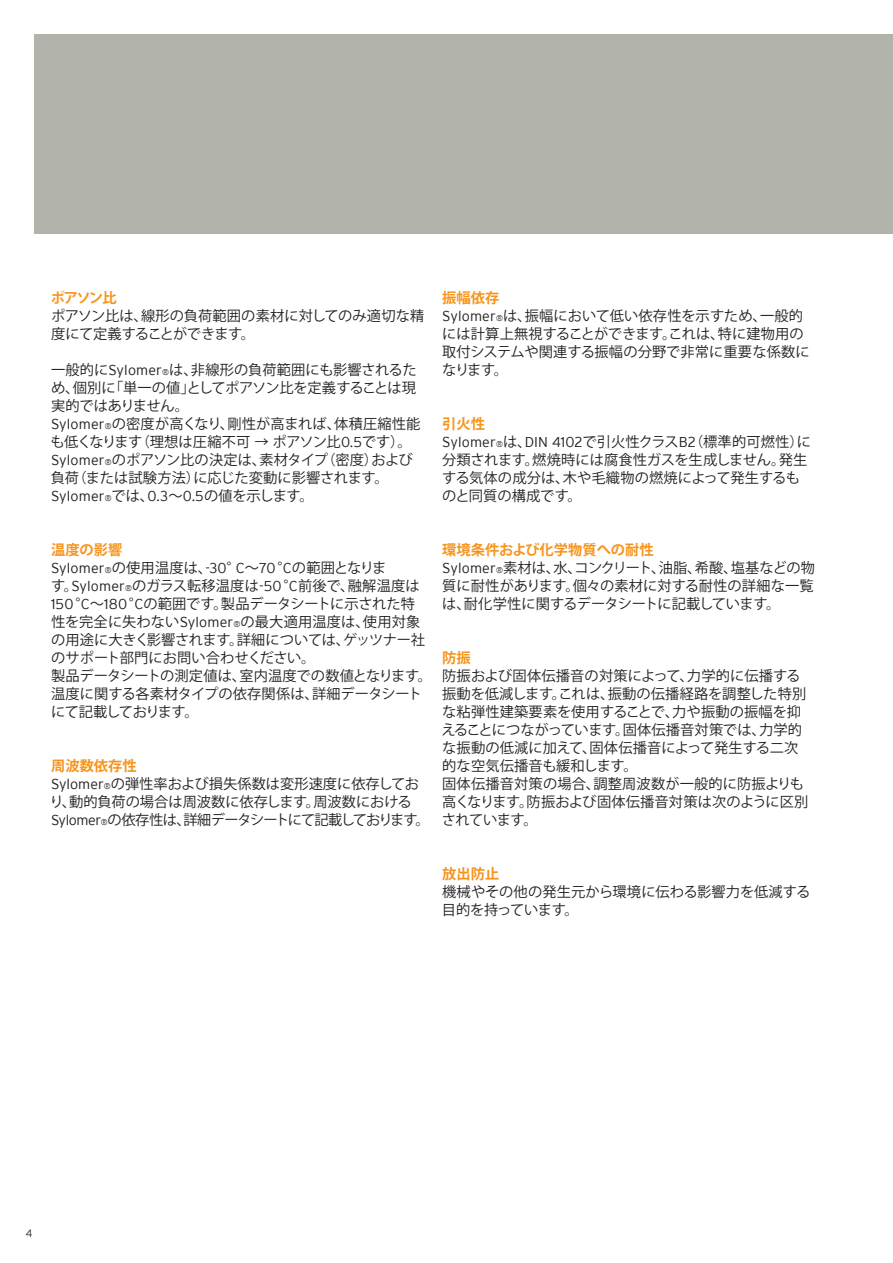
<style>
.page{position:relative;width:893px;height:1263px;background:#fff}
.page>*{position:absolute;margin:0;border:0;box-sizing:border-box;transform-origin:0 0}
.t1{font:14.25px/18px "Koz Go Pro";color:#231f20}
.t2{font:300 14.25px "Interstate";letter-spacing:.01em;color:#231f20}
.t3{font:700 14.25px "Koz Go Pro";letter-spacing:-.02em;color:#f7941d}
.t4{font:300 10.5px "Interstate";color:#231f20}
.s1{font-family:"Interstate";font-weight:300}
.s2{font-family:"Interstate";font-weight:300;font-size:8.25px}
.s3{font-size:8.25px}
.s4{font-family:"Koz Go Pro";font-weight:400}
.s5{font-weight:700;color:#f7941d}
</style>
<div class="page">
<div style="left:34px;top:34px;width:859px;height:200px;background:#b2b3ab"></div>
<p class="t3" style="left:51px;top:289px;width:67px">ポアソン比</p>
<p class="t1" style="left:51px;top:307px;width:375px">ポアソン比は、線形の負荷範囲の素材に対してのみ適切な精度にて定義することができます。</p>
<p class="t1" style="left:51px;top:361px;width:371px">一般的に<span class="s1">Sylomer</span><span class="s2">®</span>は、非線形の負荷範囲にも影響されるため、個別に「単一の値」としてポアソン比を定義することは現実的ではありません。<br><span class="s1">Sylomer</span><span class="s2">®</span>の密度が高くなり、剛性が高まれば、体積圧縮性能も低くなります（理想は圧縮不可 → ポアソン比<span class="s1">0.5</span>です）。<br><span class="s1">Sylomer</span><span class="s2">®</span>のポアソン比の決定は、素材タイプ（密度）および負荷（または試験方法）に応じた変動に影響されます。</p>
<p class="t2" style="left:51px;top:490px;width:264px">Sylomer<span class="s3">®</span><span class="s4">では、</span>0.3<span class="s4">～</span>0.5<span class="s4">の値を示します。</span></p>
<p class="t1" style="left:51px;top:541px;width:383px"><span class="s5">温度の影響<br></span><span class="s1">Sylomer</span><span class="s2">®</span>の使用温度は、<span class="s1">-30</span>°<span class="s1">C</span>～<span class="s1">70</span> °<span class="s1">C</span>の範囲となりま<br>す。<span class="s1">Sylomer</span><span class="s2">®</span>のガラス転移温度は<span class="s1">-50</span> °<span class="s1">C</span>前後で、融解温度は<br><span class="s1">150</span> °<span class="s1">C</span>～<span class="s1">180</span> °<span class="s1">C</span>の範囲です。製品データシートに示された特性を完全に失わない<span class="s1">Sylomer</span><span class="s2">®</span>の最大適用温度は、使用対象の用途に大きく影響されます。詳細については、ゲッツナー社のサポート部門にお問い合わせください。<br>製品データシートの測定値は、室内温度での数値となります。温度に関する各素材タイプの依存関係は、詳細データシートにて記載しております。</p>
<p class="t1" style="left:49px;top:757px;width:382px"><span class="s5">周波数依存性<br></span><span class="s1">Sylomer</span><span class="s2">®</span>の弾性率および損失係数は変形速度に依存しており、動的負荷の場合は周波数に依存します。周波数における<br><span class="s1">Sylomer</span><span class="s2">®</span>の依存性は、詳細データシートにて記載しております。</p>
<p class="t1" style="left:442px;top:289px;width:369px"><span class="s5">振幅依存<br></span><span class="s1">Sylomer</span><span class="s2">®</span>は、振幅において低い依存性を示すため、一般的には計算上無視することができます。これは、特に建物用の取付システムや関連する振幅の分野で非常に重要な係数になります。</p>
<p class="t1" style="left:442px;top:415px;width:370px"><span class="s5">引火性<br></span><span class="s1">Sylomer</span><span class="s2">®</span>は、<span class="s1">DIN 4102</span>で引火性クラス<span class="s1">B2</span>（標準的可燃性）に分類されます。燃焼時には腐食性ガスを生成しません。発生する気体の成分は、木や毛織物の燃焼によって発生するものと同質の構成です。</p>
<p class="t1" style="left:442px;top:541px;width:374px"><span class="s5">環境条件および化学物質への耐性<br></span><span class="s1">Sylomer</span><span class="s2">®</span>素材は、水、コンクリート、油脂、希酸、塩基などの物質に耐性があります。個々の素材に対する耐性の詳細な一覧は、耐化学性に関するデータシートに記載しています。</p>
<p class="t3" style="left:442px;top:649px;width:30px">防振</p>
<p class="t1" style="left:441px;top:667px;width:368px">防振および固体伝播音の対策によって、力学的に伝播する振動を低減します。これは、振動の伝播経路を調整した特別な粘弾性建築要素を使用することで、力や振動の振幅を抑えることにつながっています。固体伝播音対策では、力学的な振動の低減に加えて、固体伝播音によって発生する二次的な空気伝播音も緩和します。<br>固体伝播音対策の場合、調整周波数が一般的に防振よりも高くなります。防振および固体伝播音対策は次のように区別されています。</p>
<p class="t3" style="left:442px;top:865px;width:59px">放出防止</p>
<p class="t1" style="left:442px;top:883px;width:370px">機械やその他の発生元から環境に伝わる影響力を低減する目的を持っています。</p>
<p class="t4" style="left:26px;top:1229px;width:8px">4</p>
</div>
